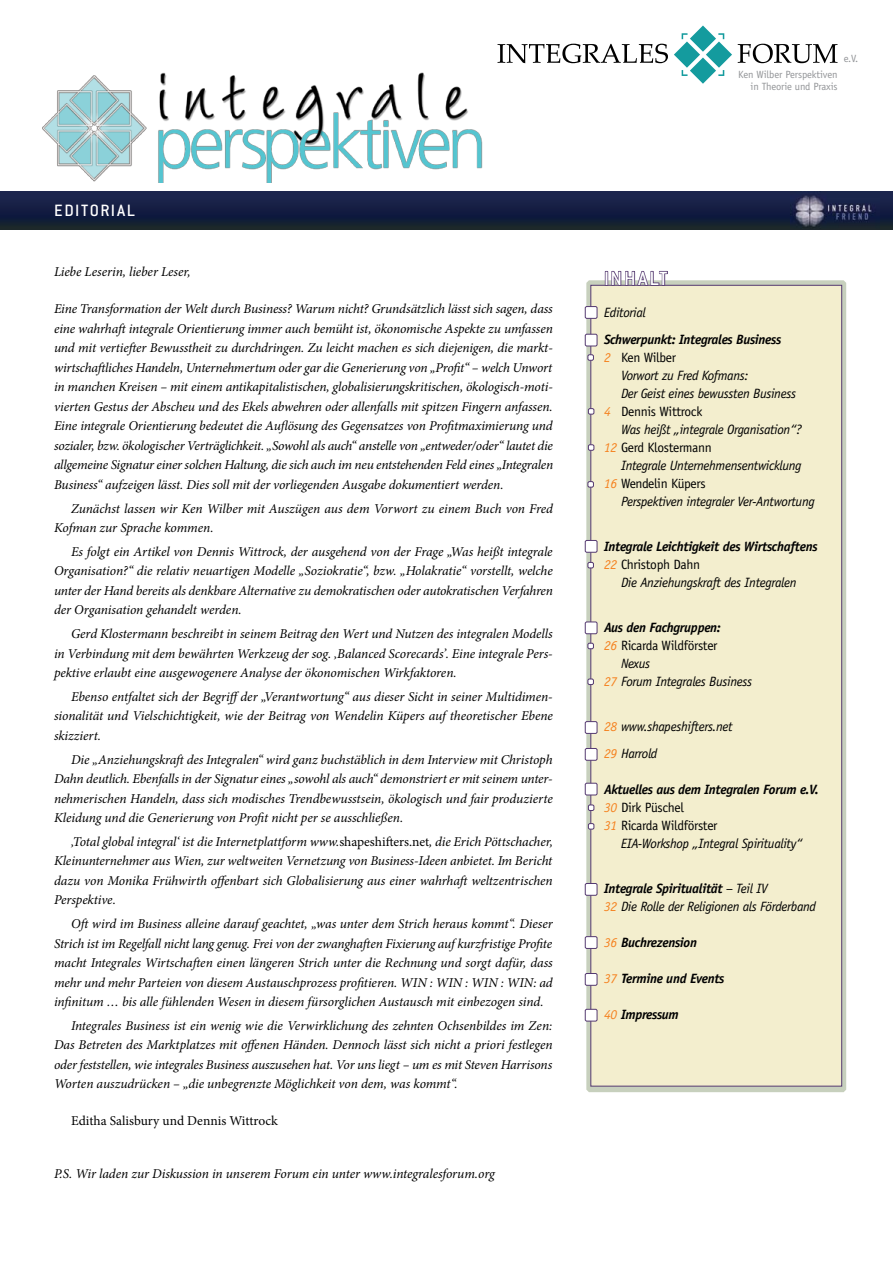
<style>
.page{position:relative;width:893px;height:1263px;background:#fff}
.page>*{position:absolute;margin:0;border:0;box-sizing:border-box;transform-origin:0 0}
.t1{font:500 21px "Conduit ITC";color:#fff}
.t2{font:500 18px "Conduit ITC";letter-spacing:.085em;color:#fff}
.t3{font:italic 13.5px/19.5px "Minion Pro";letter-spacing:-.005em;color:#000;text-align:justify}
.t4{font:italic 13.5px/27px "Officina Sans";letter-spacing:-.025em;color:#000}
.t5{font:italic 700 13.5px/18px "Officina Sans";letter-spacing:-.025em;color:#000}
.t6{font:13.5px "Officina Sans";letter-spacing:-.025em;color:#000}
.t7{font:13.5px "Minion Pro";color:#000}
.t8{font:10.5px/12.6px "Officina Sans";letter-spacing:-.01em;color:#939598;text-align:right}
.s1{font-style:normal}
.s2{font-style:italic;color:#f58220}
.s3{color:#f58220}
.s4{font-weight:400;color:#f58220}
.s5{font-weight:400;font-style:normal}
.s6{font-weight:700}
</style>
<div class="page">
<img style="left:42px;top:73px;width:441px;height:109px">
<img style="left:0;top:191px;width:893px;height:38px">
<img style="left:791px;top:192px;width:88px;height:37px">
<svg style="left:586px;top:280px;width:260px;height:812px;background:#c3cabb"></svg>
<div style="left:590px;top:285px;width:252px;height:801px;background:#f3eece;border:1px solid #553a71"></div>
<div style="left:605px;top:271px;width:3px;height:15px;border:2px solid #553a71"></div>
<svg style="left:611px;top:270px;width:58px;height:17px"></svg>
<svg style="left:584px;top:782px;width:14px;height:14px"></svg>
<svg style="left:584px;top:882px;width:14px;height:23px"></svg>
<svg style="left:497px;top:44px;width:171px;height:19px"></svg>
<svg style="left:738px;top:44px;width:99px;height:19px"></svg>
<svg style="left:674px;top:26px;width:58px;height:58px"></svg>
<svg style="left:584px;top:621px;width:14px;height:32px"></svg>
<svg style="left:587px;top:678px;width:7px;height:8px"></svg>
<svg style="left:587px;top:561px;width:7px;height:8px"></svg>
<svg style="left:586px;top:478px;width:8px;height:13px"></svg>
<svg style="left:587px;top:444px;width:8px;height:7px"></svg>
<svg style="left:587px;top:408px;width:8px;height:7px"></svg>
<svg style="left:584px;top:305px;width:14px;height:60px"></svg>
<svg style="left:584px;top:720px;width:14px;height:14px"></svg>
<svg style="left:587px;top:804px;width:8px;height:7px"></svg>
<svg style="left:584px;top:532px;width:14px;height:21px"></svg>
<svg style="left:587px;top:822px;width:8px;height:8px"></svg>
<svg style="left:584px;top:747px;width:14px;height:14px"></svg>
<svg style="left:584px;top:935px;width:14px;height:14px"></svg>
<svg style="left:584px;top:964px;width:14px;height:22px"></svg>
<svg style="left:584px;top:1008px;width:14px;height:14px"></svg>
<h2 class="t2" style="left:54px;top:201px;width:83px">EDITORIAL</h2>
<p class="t3" style="left:54px;top:262px;width:138px">Liebe Leserin, lieber Leser,</p>
<p class="t3" style="left:54px;top:299px;width:501px">Eine Transformation der Welt durch Business? Warum nicht? Grundsätzlich lässt sich sagen, dass eine wahrhaft integrale Orientierung immer auch bemüht ist, ökonomische Aspekte zu umfassen und mit vertiefter Bewusstheit zu durchdringen. Zu leicht machen es sich diejenigen, die markt&shy;wirtschaftliches Handeln, Unternehmertum oder gar die Generierung von „Profit“ – welch Unwort in manchen Kreisen – mit einem antikapitalistischen, globalisierungskritischen, ökologisch-moti&shy;vierten Gestus der Abscheu und des Ekels abwehren oder allenfalls mit spitzen Fingern anfassen.<br>Eine integrale Orientierung bedeutet die Auflösung des Gegensatzes von Profitmaximierung und sozialer, bzw. ökologischer Verträglichkeit. „Sowohl als auch“ anstelle von „entweder/oder“ lautet die allgemeine Signatur einer solchen Haltung, die sich auch im neu entstehenden Feld eines „Integralen Business“ aufzeigen lässt. Dies soll mit der vorliegenden Ausgabe dokumentiert werden.</p>
<p class="t3" style="left:54px;top:498px;width:500px;text-indent:17px">Zunächst lassen wir Ken Wilber mit Auszügen aus dem Vorwort zu einem Buch von Fred<br>Kofman zur Sprache kommen.</p>
<p class="t3" style="left:54px;top:542px;width:501px;text-indent:17px">Es folgt ein Artikel von Dennis Wittrock, der ausgehend von der Frage „Was heißt integrale Organisation?“ die relativ neuartigen Modelle „Soziokratie“, bzw. „Holakratie“ vorstellt, welche unter der Hand bereits als denkbare Alternative zu demokratischen oder autokratischen Verfahren der Organisation gehandelt werden.</p>
<p class="t3" style="left:54px;top:624px;width:500px;text-indent:17px">Gerd Klostermann beschreibt in seinem Beitrag den Wert und Nutzen des integralen Modells in Verbindung mit dem bewährten Werkzeug der sog. ‚Balanced Scorecards’. Eine integrale Pers&shy;pektive erlaubt eine ausgewogenere Analyse der ökonomischen Wirkfaktoren.</p>
<p class="t3" style="left:54px;top:687px;width:500px;text-indent:17px">Ebenso entfaltet sich der Begriffder „Verantwortung“ aus dieser Sicht in seiner Multidimen&shy;sionalität und Vielschichtigkeit, wie der Beitrag von Wendelin Küpers auf theoretischer Ebene skizziert.</p>
<p class="t3" style="left:54px;top:749px;width:500px;text-indent:17px">Die „Anziehungskraft des Integralen“ wird ganz buchstäblich in dem Interview mit Christoph Dahn deutlich. Ebenfalls in der Signatur eines „sowohl als auch“ demonstriert er mit seinem unter&shy;nehmerischen Handeln, dass sich modisches Trendbewusstsein, ökologisch und fair produzierte Kleidung und die Generierung von Profit nicht per se ausschließen.</p>
<p class="t3" style="left:54px;top:832px;width:500px;text-indent:17px">‚Total global integral‘ ist die Internetplattform www.<span class="s1">shapeshifters.net</span>, die Erich Pöttschacher, Kleinunternehmer aus Wien, zur weltweiten Vernetzung von Business-Ideen anbietet. Im Bericht dazu von Monika Frühwirth offenbart sich Globalisierung aus einer wahrhaft weltzentrischen Perspektive.</p>
<p class="t3" style="left:54px;top:914px;width:500px;text-indent:17px">Oft wird im Business alleine darauf geachtet, „was unter dem Strich heraus kommt“. Dieser Strich ist im Regelfall nicht lang genug. Frei von der zwanghaften Fixierung auf kurzfristige Profite macht Integrales Wirtschaften einen längeren Strich unter die Rechnung und sorgt dafür, dass mehr und mehr Parteien von diesem Austauschprozess profitieren. WIN : WIN : WIN : WIN: ad infinitum … bis alle fühlenden Wesen in diesem fürsorglichen Austausch mit einbezogen sind.</p>
<p class="t3" style="left:54px;top:1016px;width:500px;text-indent:17px">Integrales Business ist ein wenig wie die Verwirklichung des zehnten Ochsenbildes im Zen:<br>Das Betreten des Marktplatzes mit offenen Händen. Dennoch lässt sich nicht a priori festlegen oder feststellen, wie integrales Business auszusehen hat. Vor uns liegt – um es mit Steven Harrisons Worten auszudrücken – „die unbegrenzte Möglichkeit von dem, was kommt“.</p>
<p class="t7" style="left:71px;top:1112px;width:208px">Editha Salisbury und Dennis Wittrock</p>
<p class="t3" style="left:54px;top:1164px;width:442px">P.S. Wir laden zur Diskussion in unserem Forum ein unter www.integralesforum.org</p>
<p class="t8" style="left:844px;top:52px;width:16px">e.V.</p>
<p class="t8" style="left:738px;top:68px;width:101px">Ken Wilber Perspektiven in Theorie und Praxis</p>
<h1 class="t1" style="left:604px;top:267px;width:45px">Inhalt</h1>
<p class="t4" style="left:604px;top:299px;width:43px">Editorial</p>
<p class="t5" style="left:604px;top:330px;width:179px">Schwerpunkt: Integrales Business</p>
<p class="t6" style="left:604px;top:350px;width:73px"><span class="s2">2</span> Ken Wilber</p>
<p class="t4" style="left:621px;top:362px;width:129px">Vorwort zu Fred Kofmans:</p>
<p class="t4" style="left:621px;top:380px;width:176px">Der Geist eines bewussten Business</p>
<p class="t6" style="left:604px;top:404px;width:100px"><span class="s2">4</span> Dennis Wittrock</p>
<p class="t4" style="left:621px;top:416px;width:183px">Was heißt „integrale Organisation“?</p>
<p class="t6" style="left:604px;top:440px;width:109px"><span class="s2">12</span> Gerd Klostermann</p>
<p class="t4" style="left:621px;top:452px;width:182px">Integrale Unternehmensentwicklung</p>
<p class="t6" style="left:604px;top:476px;width:103px"><span class="s2">16</span> Wendelin Küpers</p>
<p class="t4" style="left:621px;top:488px;width:195px">Perspektiven integraler Ver-Antwortung</p>
<p class="t5" style="left:604px;top:537px;width:215px">Integrale Leichtigkeit des Wirtschaftens</p>
<p class="t6" style="left:604px;top:557px;width:98px"><span class="s2">22</span> Christoph Dahn</p>
<p class="t4" style="left:621px;top:569px;width:177px">Die Anziehungskraft des Integralen</p>
<p class="t5" style="left:604px;top:618px;width:118px">Aus den Fachgruppen:</p>
<p class="t6" style="left:604px;top:638px;width:115px"><span class="s2">26</span> Ricarda Wildförster</p>
<p class="t4" style="left:621px;top:650px;width:31px">Nexus</p>
<p class="t4" style="left:604px;top:668px;width:150px"><span class="s3">27</span> Forum Integrales Business</p>
<p class="t4" style="left:604px;top:713px;width:130px"><span class="s3">28</span> www.shapeshifters.net<br><span class="s3">29</span> Harrold</p>
<p class="t5" style="left:604px;top:780px;width:216px">Aktuelles aus dem Integralen Forum e.V.<br><span class="s4">30</span> <span class="s5">Dirk Püschel<br></span><span class="s4">31</span> <span class="s5">Ricarda Wildförster</span></p>
<p class="t4" style="left:621px;top:830px;width:183px">EIA-Workshop „Integral Spirituality“</p>
<p class="t4" style="left:604px;top:879px;width:214px;line-height:18px"><span class="s6">Integrale Spiritualität</span> – Teil IV<br><span class="s3">32</span> Die Rolle der Religionen als Förderband</p>
<p class="t5" style="left:604px;top:933px;width:94px"><span class="s4">36</span> Buchrezension</p>
<p class="t5" style="left:604px;top:969px;width:122px"><span class="s4">37</span> Termine und Events</p>
<p class="t5" style="left:604px;top:1005px;width:76px"><span class="s4">40</span> Impressum</p>
</div>
